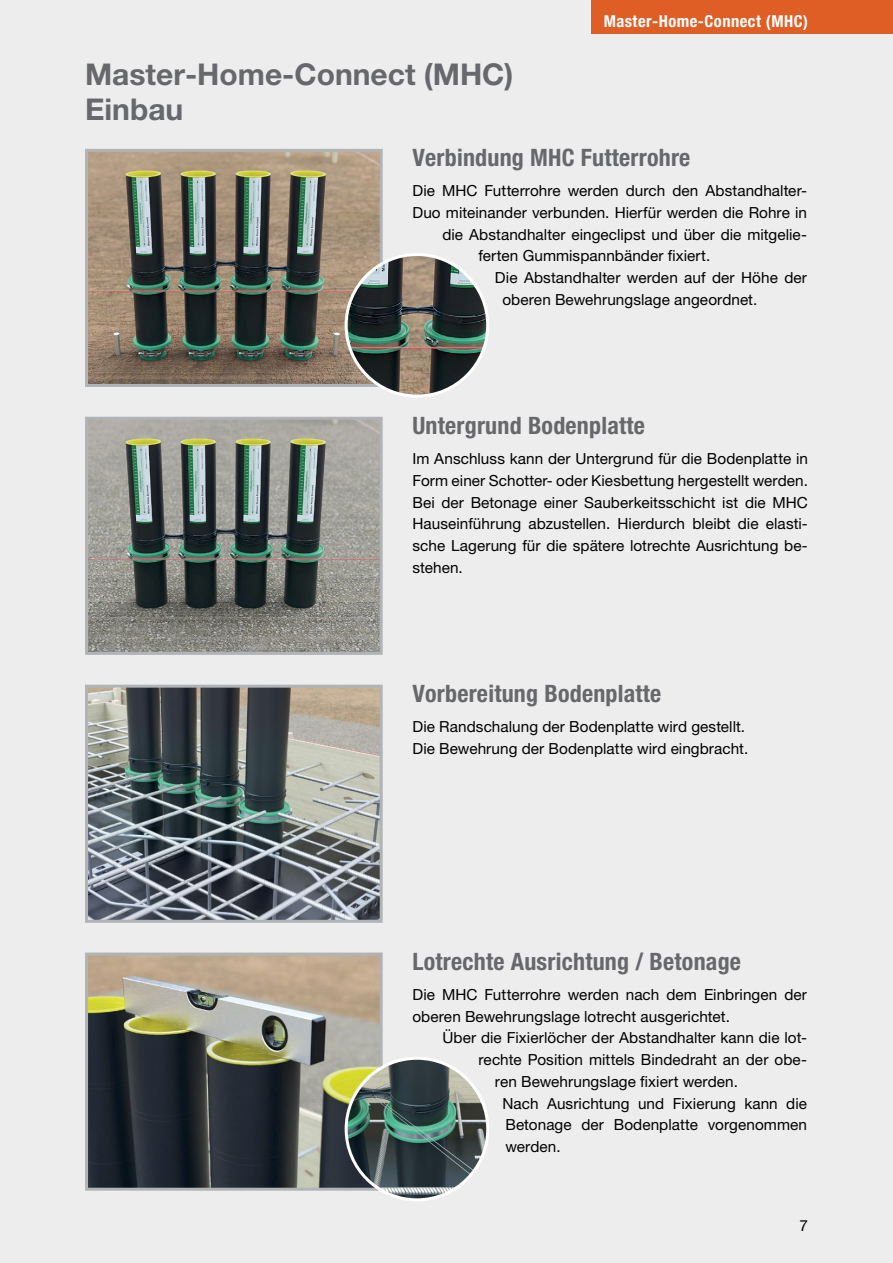
<style>
.page{position:relative;width:893px;height:1263px;background:#ededee}
.page>*{position:absolute;margin:0;border:0;box-sizing:border-box;transform-origin:0 0}
.t1{font:700 30px/34.5px "Helvetica Neue LT Pro";color:#67686b}
.t2{font:700 condensed 24px "Helvetica Neue LT Pro";letter-spacing:.01em;color:#67686b}
.t3{font:700 condensed 16.5px "Helvetica Neue LT Pro";letter-spacing:.03em;color:#fff}
.t4{font:15.3px/21.8px "Helvetica Neue LT Pro";letter-spacing:.005em;color:#000}
</style>
<div class="page">
<div style="left:591px;top:0;width:302px;height:34px;background:#df5e25"></div>
<img style="left:89px;top:153px;width:290px;height:230px">
<div style="left:85px;top:149px;width:298px;height:238px;border:3px solid #b1b4b6"></div>
<img style="left:89px;top:421px;width:290px;height:230px">
<div style="left:85px;top:417px;width:298px;height:238px;border:3px solid #b1b4b6"></div>
<img style="left:89px;top:689px;width:290px;height:230px">
<div style="left:85px;top:685px;width:298px;height:238px;border:3px solid #b1b4b6"></div>
<img style="left:89px;top:956px;width:290px;height:231px">
<div style="left:85px;top:952px;width:298px;height:239px;border:3px solid #b1b4b6"></div>
<img style="left:346px;top:254px;width:142px;height:142px;border-radius:71px">
<div style="left:345px;top:253px;width:144px;height:145px;border:3px solid #fff;border-radius:50%"></div>
<img style="left:346px;top:1058px;width:142px;height:142px;border-radius:70px">
<div style="left:345px;top:1057px;width:144px;height:144px;border:3px solid #fff;border-radius:50%"></div>
<p class="t3" style="left:604px;top:11px;width:206px">Master-Home-Connect (MHC)</p>
<h1 class="t1" style="left:85px;top:57px;width:430px">Master-Home-Connect (MHC)<br>Einbau</h1>
<h2 class="t2" style="left:412px;top:143px;width:279px">Verbindung MHC Futterrohre</h2>
<p class="t4" style="left:412px;top:180px;width:396px">Die MHC Futterrohre werden durch den Abstandhalter-</p>
<p class="t4" style="left:412px;top:201px;width:396px">Duo miteinander verbunden. Hierfür werden die Rohre in</p>
<p class="t4" style="left:442px;top:223px;width:366px">die Abstandhalter eingeclipst und über die mitgelie-</p>
<p class="t4" style="left:478px;top:245px;width:233px">ferten Gummispannbänder fixiert.</p>
<p class="t4" style="left:495px;top:267px;width:313px">Die Abstandhalter werden auf der Höhe der</p>
<p class="t4" style="left:502px;top:288px;width:256px">oberen Bewehrungslage angeordnet.</p>
<h2 class="t2" style="left:412px;top:411px;width:234px">Untergrund Bodenplatte</h2>
<p class="t4" style="left:412px;top:448px;width:397px;text-align:justify">Im Anschluss kann der Untergrund für die Bodenplatte in Form einer Schotter- oder Kiesbettung hergestellt werden.<br>Bei der Betonage einer Sauberkeitsschicht ist die MHC Hauseinführung abzustellen. Hierdurch bleibt die elasti&shy;sche Lagerung für die spätere lotrechte Ausrichtung be&shy;stehen.</p>
<h2 class="t2" style="left:412px;top:679px;width:250px">Vorbereitung Bodenplatte</h2>
<p class="t4" style="left:412px;top:715px;width:337px">Die Randschalung der Bodenplatte wird gestellt.<br>Die Bewehrung der Bodenplatte wird eingbracht.</p>
<h2 class="t2" style="left:412px;top:947px;width:330px">Lotrechte Ausrichtung / Betonage</h2>
<p class="t4" style="left:412px;top:983px;width:396px">Die MHC Futterrohre werden nach dem Einbringen der oberen Bewehrungslage lotrecht ausgerichtet.</p>
<p class="t4" style="left:442px;top:1027px;width:366px">Über die Fixierlöcher der Abstandhalter kann die lot-</p>
<p class="t4" style="left:478px;top:1049px;width:330px">rechte Position mittels Bindedraht an der obe-</p>
<p class="t4" style="left:495px;top:1070px;width:244px">ren Bewehrungslage fixiert werden.</p>
<p class="t4" style="left:502px;top:1092px;width:306px">Nach Ausrichtung und Fixierung kann die</p>
<p class="t4" style="left:505px;top:1114px;width:303px">Betonage der Bodenplatte vorgenommen</p>
<p class="t4" style="left:505px;top:1136px;width:57px">werden.</p>
<p class="t4" style="left:799px;top:1215px;width:10px">7</p>
</div>
